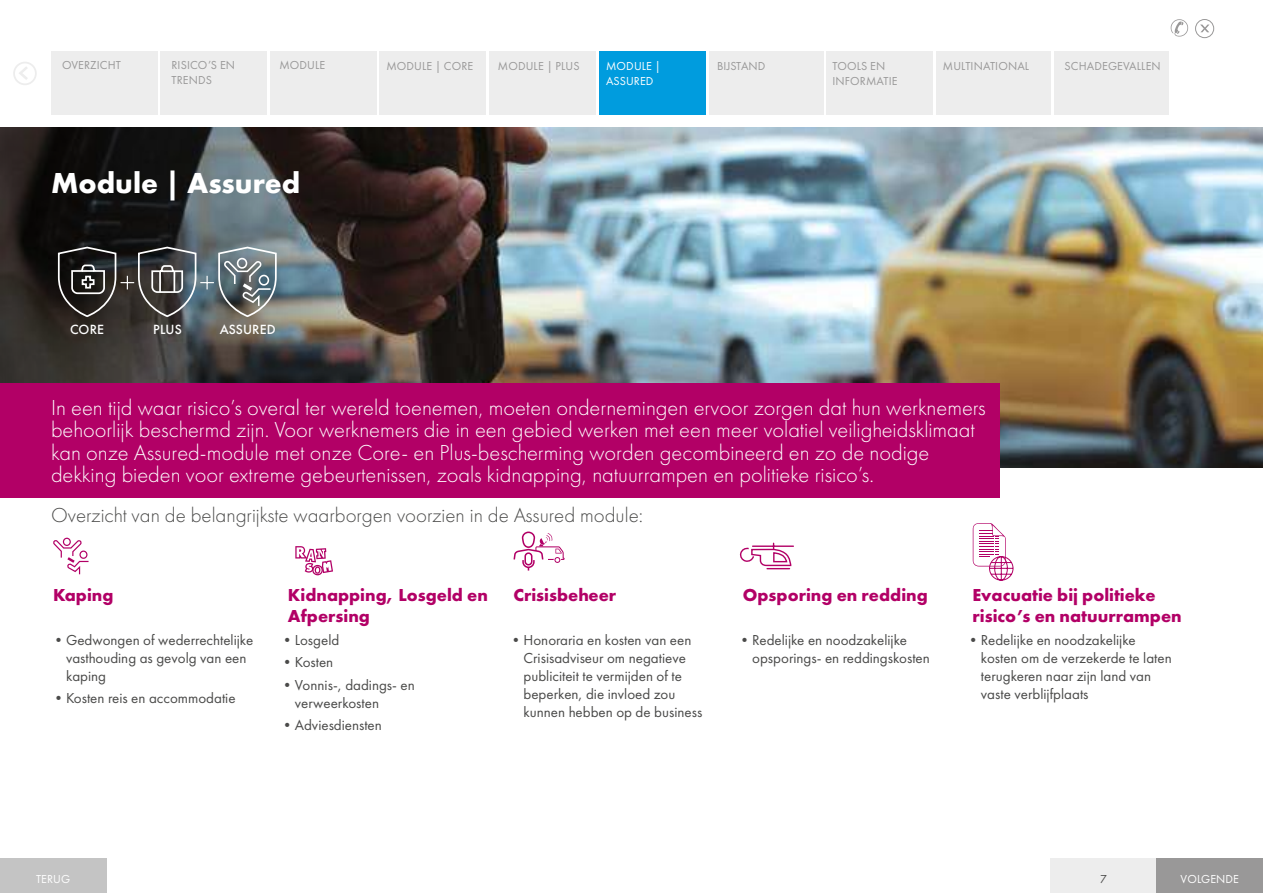
<style>
.page{position:relative;width:1263px;height:893px;background:#fff}
.page>*{position:absolute;margin:0;border:0;box-sizing:border-box;transform-origin:0 0}
.t1{font:700 30px "Futura PT";color:#fff}
.t2{font:300 22.5px/22.5px "Futura PT";color:#fff}
.t3{font:300 21px "Futura PT";color:#4a4a49}
.t4{font:700 18px/21.6px "Futura PT";color:#b20066}
.t5{font:15px/18px "Futura PT";color:#4a4a49}
.t6{font:500 13.8px "Futura PT";letter-spacing:.01em;color:#fff}
.t7{font:12px/15px "Futura PT";letter-spacing:.01em;color:#999898}
.t8{font:12px/15px "Futura PT";letter-spacing:.01em;color:#fff}
.t9{font:12px "Futura PT";color:#4a4a49}
</style>
<div class="page">
<svg style="left:1171px;top:19px;width:17px;height:18px"></svg>
<div style="left:1195px;top:19px;width:19px;height:19px;border:1px solid #999898;border-radius:50%"></div>
<svg style="left:1200px;top:25px;width:9px;height:7px"></svg>
<svg style="left:19px;top:67px;width:9px;height:13px"></svg>
<div style="left:13px;top:62px;width:24px;height:23px;border:2px solid #ededed;border-radius:50%"></div>
<img style="left:709px;top:128px;width:554px;height:340px">
<img style="left:0;top:128px;width:709px;height:255px">
<div style="left:0;top:383px;width:999px;height:114px;background:#b20066"></div>
<div style="left:1050px;top:859px;width:213px;height:34px;background:#ededed"></div>
<div style="left:0;top:859px;width:106px;height:34px;background:#c4c4c4"></div>
<div style="left:1157px;top:859px;width:106px;height:34px;background:#999898"></div>
<div style="left:827px;top:51px;width:106px;height:64px;background:#ededed"></div>
<div style="left:490px;top:51px;width:106px;height:64px;background:#ededed"></div>
<div style="left:1054px;top:51px;width:115px;height:64px;background:#ededed"></div>
<div style="left:936px;top:51px;width:115px;height:64px;background:#ededed"></div>
<div style="left:709px;top:51px;width:114px;height:64px;background:#ededed"></div>
<div style="left:380px;top:51px;width:106px;height:64px;background:#ededed"></div>
<div style="left:270px;top:51px;width:106px;height:64px;background:#ededed"></div>
<div style="left:599px;top:51px;width:106px;height:64px;background:#009cde"></div>
<div style="left:161px;top:51px;width:106px;height:64px;background:#ededed"></div>
<div style="left:51px;top:51px;width:106px;height:64px;background:#ededed"></div>
<svg style="left:53px;top:537px;width:36px;height:38px"></svg>
<svg style="left:57px;top:246px;width:221px;height:72px"></svg>
<svg style="left:295px;top:546px;width:38px;height:29px"></svg>
<hr style="left:753px;top:545px;width:40px;height:2px;background:#b20066">
<svg style="left:740px;top:543px;width:52px;height:26px"></svg>
<svg style="left:513px;top:531px;width:52px;height:40px"></svg>
<svg style="left:973px;top:523px;width:40px;height:58px"></svg>
<p class="t7" style="left:279px;top:57px;width:47px">MODULE</p>
<p class="t7" style="left:386px;top:59px;width:89px">MODULE | CORE</p>
<p class="t8" style="left:606px;top:59px;width:56px">MODULE |<br>ASSURED</p>
<p class="t7" style="left:62px;top:57px;width:60px">OVERZICHT</p>
<p class="t7" style="left:171px;top:57px;width:65px">RISICO’S EN<br>TRENDS</p>
<p class="t7" style="left:717px;top:59px;width:50px">BIJSTAND</p>
<p class="t7" style="left:832px;top:59px;width:67px">TOOLS EN<br>INFORMATIE</p>
<p class="t7" style="left:943px;top:59px;width:88px">MULTINATIONAL</p>
<p class="t7" style="left:1064px;top:59px;width:98px">SCHADEGEVALLEN</p>
<p class="t7" style="left:498px;top:59px;width:83px">MODULE | PLUS</p>
<h1 class="t1" style="left:51px;top:164px;width:251px">Module | Assured</h1>
<p class="t6" style="left:70px;top:321px;width:35px">CORE</p>
<p class="t6" style="left:153px;top:321px;width:30px">PLUS</p>
<p class="t6" style="left:220px;top:321px;width:57px">ASSURED</p>
<p class="t2" style="left:51px;top:396px;width:936px">In een tijd waar risico’s overal ter wereld toenemen, moeten ondernemingen ervoor zorgen dat hun werknemers behoorlijk beschermd zijn. Voor werknemers die in een gebied werken met een meer volatiel veiligheidsklimaat kan onze Assured-module met onze Core- en Plus-bescherming worden gecombineerd en zo de nodige dekking bieden voor extreme gebeurtenissen, zoals kidnapping, natuurrampen en politieke risico’s.</p>
<h3 class="t3" style="left:51px;top:503px;width:594px">Overzicht van de belangrijkste waarborgen voorzien in de Assured module:</h3>
<p class="t4" style="left:53px;top:583px;width:62px">Kaping</p>
<p class="t5" style="left:66px;top:631px;width:189px;text-indent:-15px">•Gedwongen of wederrechtelijke vasthouding as gevolg van een kaping</p>
<p class="t5" style="left:51px;top:689px;width:186px">•Kosten reis en accommodatie</p>
<p class="t4" style="left:288px;top:583px;width:201px">Kidnapping, Losgeld en<br>Afpersing</p>
<p class="t4" style="left:743px;top:583px;width:186px">Opsporing en redding</p>
<p class="t4" style="left:972px;top:583px;width:211px">Evacuatie bij politieke risico’s en natuurrampen</p>
<p class="t4" style="left:513px;top:583px;width:104px">Crisisbeheer</p>
<p class="t5" style="left:280px;top:631px;width:61px">•Losgeld</p>
<p class="t5" style="left:280px;top:653px;width:55px">•Kosten</p>
<p class="t5" style="left:295px;top:675px;width:122px;text-indent:-15px">•Vonnis-, dadings- en verweerkosten</p>
<p class="t5" style="left:280px;top:716px;width:104px">•Adviesdiensten</p>
<p class="t5" style="left:523px;top:631px;width:180px;text-indent:-15px">•Honoraria en kosten van een<br>Crisisadviseur om negatieve publiciteit te vermijden of te beperken, die invloed zou kunnen hebben op de business</p>
<p class="t5" style="left:752px;top:631px;width:179px;text-indent:-15px">•Redelijke en noodzakelijke opsporings- en reddingskosten</p>
<p class="t5" style="left:981px;top:631px;width:192px;text-indent:-15px">•Redelijke en noodzakelijke kosten om de verzekerde te laten terugkeren naar zijn land van vaste verblijfplaats</p>
<p class="t8" style="left:36px;top:871px;width:36px">TERUG</p>
<p class="t9" style="left:1100px;top:872px;width:8px">7</p>
<p class="t8" style="left:1180px;top:871px;width:60px">VOLGENDE</p>
</div>
